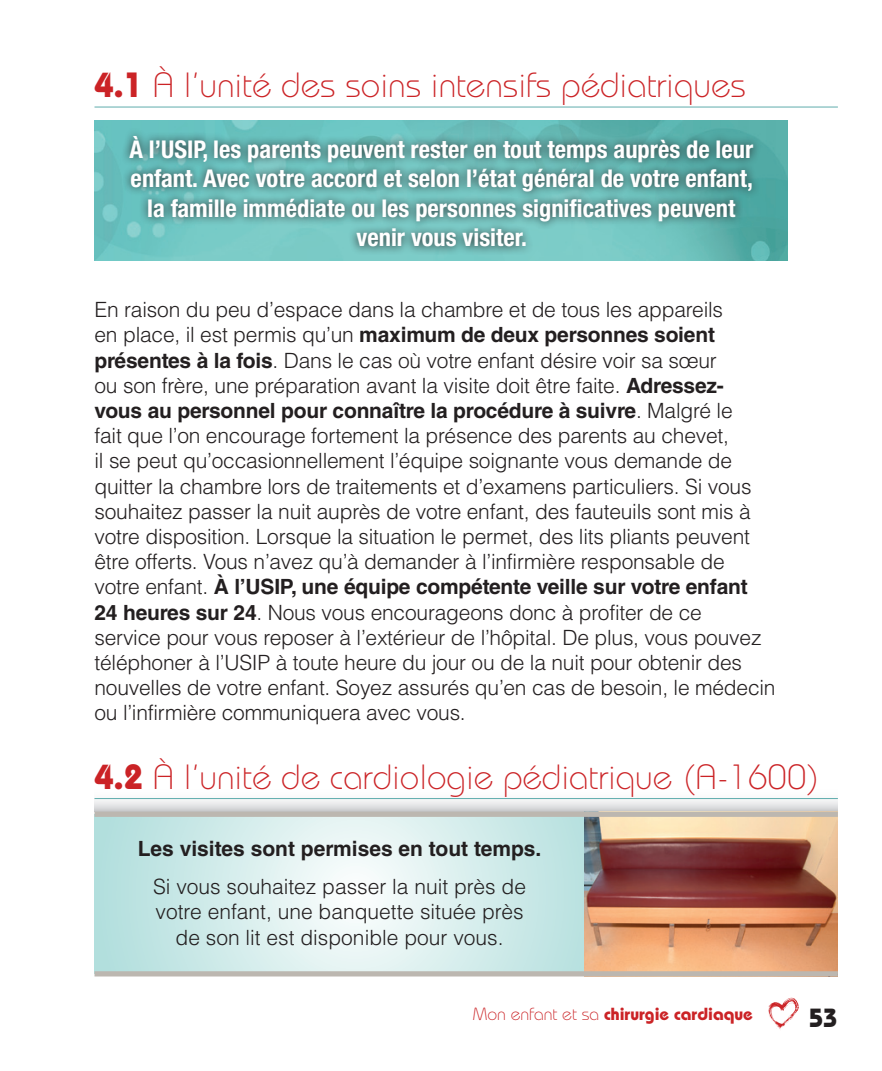
<style>
.page{position:relative;width:882px;height:1071px;background:#fff}
.page>*{position:absolute;margin:0;border:0;box-sizing:border-box;transform-origin:0 0}
.Sous_sections{font:300 35px "Bauhaus";color:#cb2326}
.t1{font:700 26.25px "Bauhaus";color:#231f20}
.t2{font:700 condensed 24.5px/29.4px "Helvetica Neue LT Std";color:#fff;text-align:center}
.t3{font:300 21px/25.2px "Helvetica LT Std";letter-spacing:-.01em;color:#231f20}
.t4{font:700 21px "Helvetica LT Std";color:#231f20}
.t5{font:700 17.5px "Bauhaus";color:#cb2326}
.s1{font-weight:700}
.s2{font-weight:300}
</style>
<div class="page">
<svg style="left:768px;top:998px;width:31px;height:31px"></svg>
<img style="left:94px;top:121px;width:694px;height:139px">
<svg style="left:94px;top:817px;width:490px;height:154px"></svg>
<svg style="left:94px;top:799px;width:744px;height:13px"></svg>
<hr style="left:94px;top:107px;width:744px;height:1px;background:#5fadad">
<hr style="left:94px;top:798px;width:744px;height:1px;background:#5fadad">
<img style="left:584px;top:817px;width:254px;height:154px">
<div style="left:94px;top:812px;width:744px;height:5px;background:#bcb7b0"></div>
<div style="left:94px;top:971px;width:744px;height:5px;background:#bcb7b0"></div>
<div style="left:120px;top:127px;width:641px;height:128px;background:#231f20;opacity:.91"></div>
<p class="Sous_sections" style="left:94px;top:64px;width:653px"><span class="s1">4.1</span> À l’unité des soins intensifs pédiatriques</p>
<p class="t2" style="left:129px;top:134px;width:625px">À l’USIP, les parents peuvent rester en tout temps auprès de leur enfant. Avec votre accord et selon l’état général de votre enfant, la famille immédiate ou les personnes significatives peuvent venir vous visiter.</p>
<p class="t3" style="left:94px;top:297px;width:683px">En raison du peu d’espace dans la chambre et de tous les appareils<br>en place, il est permis qu’un <span class="s1">maximum de deux personnes soient présentes à la fois</span>. Dans le cas où votre enfant désire voir sa sœur<br>ou son frère, une préparation avant la visite doit être faite. <span class="s1">Adressez&shy;vous au personnel pour connaître la procédure à suivre</span>. Malgré le<br>fait que l’on encourage fortement la présence des parents au chevet,<br>il se peut qu’occasionnellement l’équipe soignante vous demande de quitter la chambre lors de traitements et d’examens particuliers. Si vous souhaitez passer la nuit auprès de votre enfant, des fauteuils sont mis à votre disposition. Lorsque la situation le permet, des lits pliants peuvent être offerts. Vous n’avez qu’à demander à l’infirmière responsable de<br>votre enfant. <span class="s1">À l’USIP, une équipe compétente veille sur votre enfant 24 heures sur 24</span>. Nous vous encourageons donc à profiter de ce<br>service pour vous reposer à l’extérieur de l’hôpital. De plus, vous pouvez téléphoner à l’USIP à toute heure du jour ou de la nuit pour obtenir des nouvelles de votre enfant. Soyez assurés qu’en cas de besoin, le médecin ou l’infirmière communiquera avec vous.</p>
<p class="Sous_sections" style="left:94px;top:756px;width:727px"><span class="s1">4.2</span> À l’unité de cardiologie pédiatrique (A-1600)</p>
<p class="t4" style="left:138px;top:836px;width:405px">Les visites sont permises en tout temps.</p>
<p class="t3" style="left:153px;top:874px;width:375px;text-align:center">Si vous souhaitez passer la nuit près de votre enfant, une banquette située près de son lit est disponible pour vous.</p>
<p class="t5" style="left:473px;top:1003px;width:282px"><span class="s2">Mon enfant et sa</span> chirurgie cardiaque</p>
<p class="t1" style="left:809px;top:1002px;width:31px">53</p>
</div>
